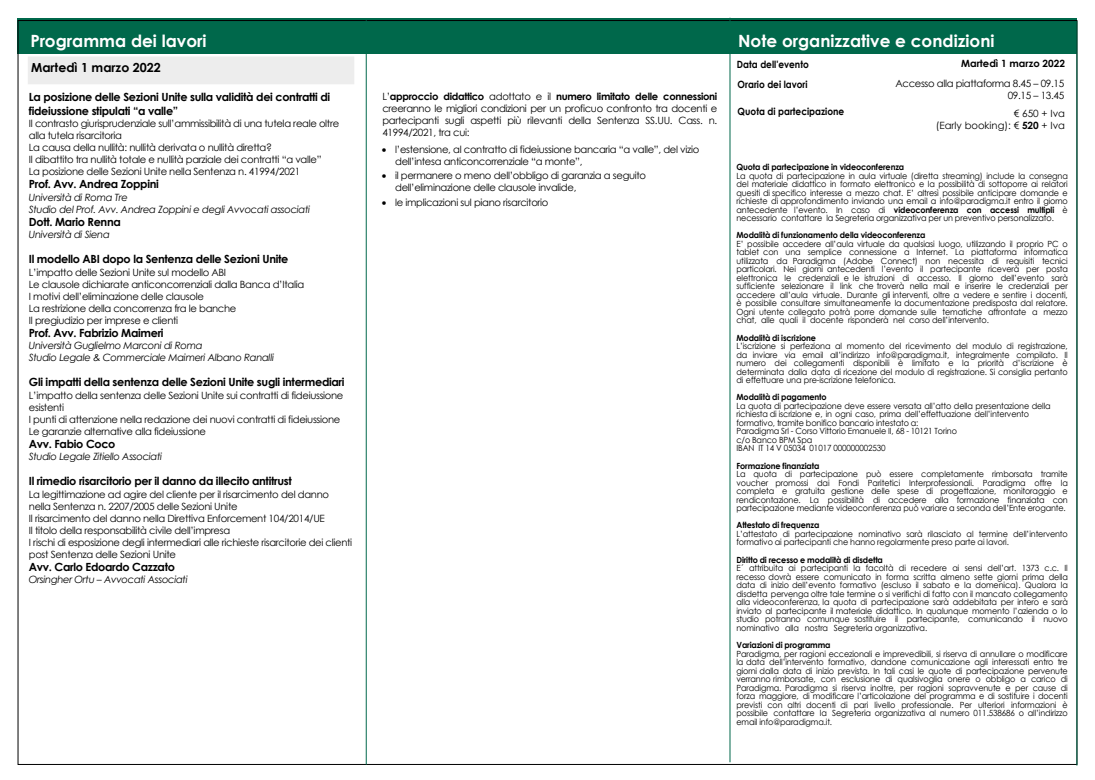
<style>
.page{position:relative;width:1095px;height:780px;background:#fff}
.page>*{position:absolute;margin:0;border:0;box-sizing:border-box;transform-origin:0 0}
.t1{font:700 16.88px "Century Gothic";color:#fff}
.t2{font:700 12.5px "Century Gothic";color:#000}
.t3{font:700 11.25px/13.5px "Century Gothic";letter-spacing:-.03em;color:#000}
.t4{font:10px/12px "Century Gothic";letter-spacing:-.03em;color:#000}
.t5{font:italic 10px/12px "Century Gothic";letter-spacing:-.03em;color:#000}
.t6{font:700 10px/20.4px "Century Gothic";color:#000;scale:.9 1}
.t7{font:10px/12px "Century Gothic";color:#000;text-align:right}
.t8{font:700 10px "Century Gothic";color:#000}
.t9{font:8.5px/8.5px "Century Gothic";letter-spacing:-.015em;color:#000;text-align:justify;scale:.95 1}
.t10{font:700 8.5px "Century Gothic";letter-spacing:-.015em;color:#000;scale:.95 1}
.s1{font-style:inherit}
.s2{font-weight:700}
</style>
<div class="page">
<div style="left:18px;top:18px;width:1059px;height:35px;background:#00684b"></div>
<div style="left:28px;top:59px;width:326px;height:23px;background:#ededed"></div>
<hr style="left:366px;top:20px;width:1px;height:744px;background:#00684b">
<hr style="left:730px;top:18px;width:1px;height:744px;background:#00684b">
<hr style="left:1076px;top:21px;width:1px;height:744px;background:#00684b">
<h1 class="t1" style="left:30px;top:28px;width:178px">Programma dei lavori</h1>
<h1 class="t1" style="left:738px;top:28px;width:258px">Note organizzative e condizioni</h1>
<p class="t8" style="left:961px;top:56px;width:105px">Martedì 1 marzo 2022</p>
<p class="t6" style="left:737px;top:53px;width:81px">Data dell'evento<br>Orario dei lavori</p>
<p class="t6" style="left:738px;top:100px;width:120px">Quota di partecipazione</p>
<h2 class="t2" style="left:31px;top:58px;width:131px">Martedì 1 <span class="s1">marzo</span> 2022</h2>
<h3 class="t3" style="left:29px;top:90px;width:303px">La posizione delle Sezioni Unite sulla validità dei contratti di fideiussione stipulati “a valle”</h3>
<p class="t4" style="left:29px;top:117px;width:312px">Il contrasto giurisprudenziale sull’ammissibilità di una tutela reale oltre alla tutela risarcitoria<br>La causa della nullità: nullità derivata o nullità diretta?<br>Il dibattito tra nullità totale e nullità parziale dei contratti “a valle”<br>La posizione delle Sezioni Unite nella Sentenza n. 41994/2021</p>
<h3 class="t3" style="left:29px;top:177px;width:131px">Prof. Avv. Andrea Zoppini</h3>
<p class="t5" style="left:29px;top:191px;width:283px">Università di Roma Tre<br>Studio del Prof. Avv. Andrea Zoppini e degli Avvocati associati</p>
<h3 class="t3" style="left:29px;top:214px;width:93px">Dott. Mario Renna</h3>
<p class="t5" style="left:29px;top:228px;width:82px">Università di Siena</p>
<h3 class="t3" style="left:29px;top:252px;width:261px">Il modello ABI dopo la Sentenza delle Sezioni Unite</h3>
<p class="t4" style="left:29px;top:266px;width:277px">L’impatto delle Sezioni Unite sul modello ABI<br>Le clausole dichiarate anticoncorrenziali dalla Banca d’Italia I motivi dell’eliminazione delle clausole<br>La restrizione della concorrenza fra le banche<br>Il pregiudizio per imprese e clienti</p>
<h3 class="t3" style="left:29px;top:325px;width:136px">Prof. Avv. Fabrizio Maimeri</h3>
<p class="t5" style="left:29px;top:339px;width:247px">Università Guglielmo Marconi di Roma<br>Studio Legale &amp; Commerciale Maimeri Albano Ranalli</p>
<h3 class="t3" style="left:29px;top:375px;width:317px">Gli impatti della sentenza delle Sezioni Unite sugli intermediari</h3>
<p class="t4" style="left:29px;top:389px;width:316px">L’impatto della sentenza delle Sezioni Unite sui contratti di fideiussione esistenti<br>I punti di attenzione nella redazione dei nuovi contratti di fideiussione Le garanzie alternative alla fideiussione</p>
<h3 class="t3" style="left:29px;top:436px;width:88px">Avv. Fabio Coco</h3>
<p class="t5" style="left:29px;top:450px;width:135px">Studio Legale Zitiello Associati</p>
<h3 class="t3" style="left:29px;top:474px;width:264px">Il rimedio risarcitorio per il danno da illecito antitrust</h3>
<p class="t4" style="left:29px;top:488px;width:325px">La legittimazione ad agire del cliente per il risarcimento del danno nella Sentenza n. 2207/2005 delle Sezioni Unite<br>Il risarcimento del danno nella Direttiva Enforcement 104/2014/UE<br>Il titolo della responsabilità civile dell’impresa<br>I rischi di esposizione degli intermediari alle richieste risarcitorie dei clienti post Sentenza delle Sezioni Unite</p>
<h3 class="t3" style="left:29px;top:559px;width:148px">Avv. Carlo Edoardo Cazzato</h3>
<p class="t5" style="left:29px;top:573px;width:160px">Orsingher Ortu – Avvocati Associati</p>
<p class="t4" style="left:895px;top:77px;width:170px;text-align:right">Accesso alla piattaforma 8.45 – 09.15<br>09.15 – 13.45</p>
<p class="t4" style="left:382px;top:90px;width:336px;text-align:justify">L’<span class="s2">approccio didattico</span> adottato e il <span class="s2">numero limitato delle connessioni </span>creeranno le migliori condizioni per un proficuo confronto tra docenti e partecipanti sugli aspetti più rilevanti della Sentenza SS.UU. Cass. n.<br>41994/2021, tra cui:</p>
<p class="t4" style="left:395px;top:143px;width:306px;text-indent:-13px">• l’estensione, al contratto di fideiussione bancaria “a valle”, del vizio dell’intesa anticoncorrenziale “a monte”,</p>
<p class="t4" style="left:395px;top:170px;width:253px;text-indent:-13px">• il permanere o meno dell’obbligo di garanzia a seguito dell’eliminazione delle clausole invalide,</p>
<p class="t4" style="left:382px;top:196px;width:168px">• le implicazioni sul piano risarcitorio</p>
<p class="t7" style="left:936px;top:107px;width:131px">€ 650 + Iva<br>(Early booking): € <span class="s2">520</span> + Iva</p>
<p class="t10" style="left:736px;top:160px;width:178px">Quota di partecipazione in videoconferenza</p>
<p class="t9" style="left:736px;top:171px;width:350px">La quota di partecipazione in aula virtuale (diretta streaming) include la consegna del materiale didattico in formato elettronico e la possibilità di sottoporre ai relatori quesiti di specifico interesse a mezzo chat. E’ altresì possibile anticipare domande e richieste di approfondimento inviando una email a info@paradigma.it entro il giorno antecedente l’evento. In caso di <span class="s2">videoconferenza con accessi multipli</span> è necessario contattare la Segreteria organizzativa per un preventivo personalizzato.</p>
<p class="t10" style="left:736px;top:229px;width:200px">Modalità di funzionamento della videoconferenza</p>
<p class="t9" style="left:736px;top:239px;width:350px">E’ possibile accedere all’aula virtuale da qualsiasi luogo, utilizzando il proprio PC o tablet con una semplice connessione a Internet. La piattaforma informatica utilizzata da Paradigma (Adobe Connect) non necessita di requisiti tecnici particolari. Nei giorni antecedenti l’evento il partecipante riceverà per posta elettronica le credenziali e le istruzioni di accesso. Il giorno dell’evento sarà sufficiente selezionare il link che troverà nella mail e inserire le credenziali per accedere all’aula virtuale. Durante gli interventi, oltre a vedere e sentire i docenti, è possibile consultare simultaneamente la documentazione predisposta dal relatore.<br>Ogni utente collegato potrà porre domande sulle tematiche affrontate a mezzo chat, alle quali il docente risponderà nel corso dell’intervento.</p>
<p class="t10" style="left:736px;top:331px;width:85px">Modalità di iscrizione</p>
<p class="t9" style="left:736px;top:341px;width:350px">L’iscrizione si perfeziona al momento del ricevimento del modulo di registrazione, da inviare via email all’indirizzo info@paradigma.it, integralmente compilato. Il numero dei collegamenti disponibili è limitato e la priorità d’iscrizione è determinata dalla data di ricezione del modulo di registrazione. Si consiglia pertanto di effettuare una pre-iscrizione telefonica.</p>
<p class="t10" style="left:736px;top:391px;width:96px">Modalità di pagamento</p>
<p class="t9" style="left:736px;top:401px;width:332px;text-align:left">La quota di partecipazione deve essere versata all’atto della presentazione della richiesta di iscrizione e, in ogni caso, prima dell’effettuazione dell’intervento formativo, tramite bonifico bancario intestato a:<br>Paradigma Srl - Corso Vittorio Emanuele II, 68 - 10121 Torino<br>c/o Banco BPM Spa<br>IBAN IT 14 V 05034 01017 000000002530</p>
<p class="t10" style="left:736px;top:459px;width:89px">Formazione finanziata</p>
<p class="t9" style="left:736px;top:469px;width:350px">La quota di partecipazione può essere completamente rimborsata tramite voucher promossi dai Fondi Paritetici Interprofessionali. Paradigma offre la completa e gratuita gestione delle spese di progettazione, monitoraggio e rendicontazione. La possibilità di accedere alla formazione finanziata con partecipazione mediante videoconferenza può variare a seconda dell’Ente erogante.</p>
<p class="t10" style="left:736px;top:519px;width:89px">Attestato di frequenza</p>
<p class="t9" style="left:736px;top:529px;width:350px">L’attestato di partecipazione nominativo sarà rilasciato al termine dell’intervento formativo ai partecipanti che hanno regolarmente preso parte ai lavori.</p>
<p class="t10" style="left:736px;top:553px;width:156px">Diritto di recesso e modalità di disdetta</p>
<p class="t9" style="left:736px;top:563px;width:350px">E´ attribuita ai partecipanti la facoltà di recedere ai sensi dell’art. 1373 c.c. Il recesso dovrà essere comunicato in forma scritta almeno sette giorni prima della data di inizio dell’evento formativo (escluso il sabato e la domenica). Qualora la disdetta pervenga oltre tale termine o si verifichi di fatto con il mancato collegamento alla videoconferenza, la quota di partecipazione sarà addebitata per intero e sarà inviato al partecipante il materiale didattico. In qualunque momento l’azienda o lo studio potranno comunque sostituire il partecipante, comunicando il nuovo nominativo alla nostra Segreteria organizzativa.</p>
<p class="t10" style="left:736px;top:638px;width:100px">Variazioni di programma</p>
<p class="t9" style="left:736px;top:649px;width:350px">Paradigma, per ragioni eccezionali e imprevedibili, si riserva di annullare o modificare la data dell’intervento formativo, dandone comunicazione agli interessati entro tre giorni dalla data di inizio prevista. In tali casi le quote di partecipazione pervenute verranno rimborsate, con esclusione di qualsivoglia onere o obbligo a carico di Paradigma. Paradigma si riserva inoltre, per ragioni sopravvenute e per cause di forza maggiore, di modificare l’articolazione del programma e di sostituire i docenti previsti con altri docenti di pari livello professionale. Per ulteriori informazioni è possibile contattare la Segreteria organizzativa al numero 011.538686 o all’indirizzo email info@paradigma.it.</p>
</div>
